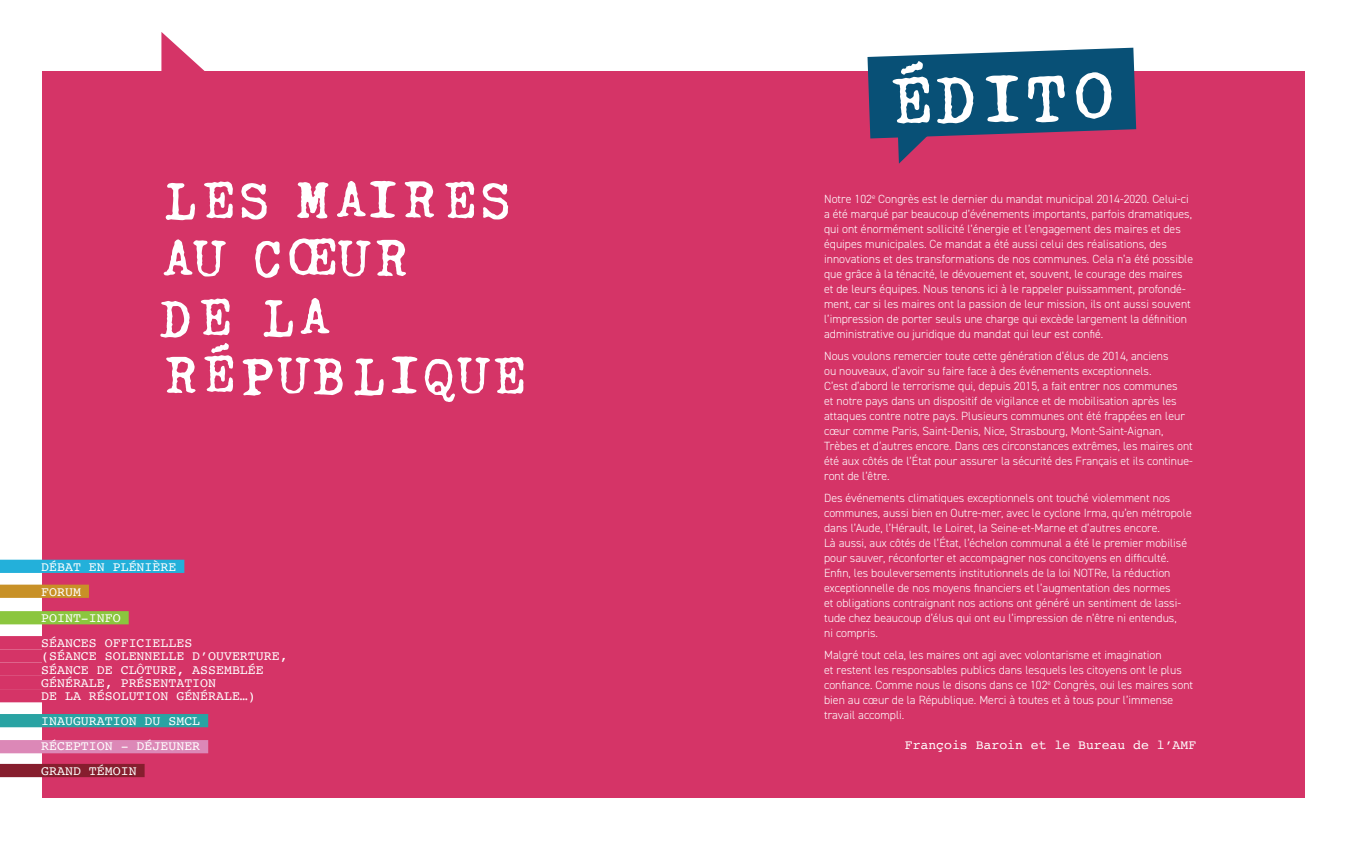
<style>
.page{position:relative;width:1347px;height:851px;background:#fff}
.page>*{position:absolute;margin:0;border:0;box-sizing:border-box;transform-origin:0 0}
.t1{font:98.38px "Linotype Typo American";color:#fff}
.t2{font:78px/58.5px "Linotype Typo American";color:#fff}
.t3{font:13.25px/24.9px "Courier";color:#fff}
.t4{font:13.12px "Courier";color:#fff}
.t5{font:300 11.88px/15px "DIN2014";color:#fff}
</style>
<div class="page">
<svg style="left:161px;top:32px;width:44px;height:39px"></svg>
<div style="left:42px;top:71px;width:1262px;height:726px;background:#d53467"></div>
<svg style="left:867px;top:48px;width:269px;height:116px"></svg>
<div style="left:0;top:559px;width:184px;height:14px;background:#23b0da"></div>
<div style="left:0;top:584px;width:89px;height:13px;background:#c89127"></div>
<div style="left:0;top:611px;width:129px;height:13px;background:#8bc63e"></div>
<div style="left:0;top:636px;width:200px;height:13px;background:#d53467"></div>
<div style="left:0;top:649px;width:296px;height:13px;background:#d53467"></div>
<div style="left:0;top:662px;width:272px;height:13px;background:#d53467"></div>
<div style="left:0;top:675px;width:224px;height:14px;background:#d53467"></div>
<div style="left:0;top:689px;width:264px;height:13px;background:#d53467"></div>
<div style="left:0;top:714px;width:208px;height:13px;background:#29a3a3"></div>
<div style="left:0;top:740px;width:208px;height:13px;background:#dc88b7"></div>
<div style="left:0;top:763px;width:145px;height:14px;background:#861e2e"></div>
<h2 class="t2" style="left:160px;top:171px;width:369px">LES MAIRES<br>AU CŒUR<br>DE LA<br>RÉPUBLIQUE</h2>
<p class="t3" style="left:41px;top:553px;width:137px">DÉBAT EN PLÉNIÈRE<br>FORUM</p>
<p class="t3" style="left:41px;top:605px;width:152px">POINT-INFO<br>SÉANCES OFFICIELLES</p>
<p class="t3" style="left:41px;top:649px;width:248px;line-height:13.2px">(SÉANCE SOLENNELLE D’OUVERTURE,<br>SÉANCE DE CLÔTURE, ASSEMBLÉE<br>GÉNÉRALE, PRÉSENTATION<br>DE LA RÉSOLUTION GÉNÉRALE…)</p>
<p class="t3" style="left:41px;top:708px;width:160px;text-align:justify">INAUGURATION DU SMCL RÉCEPTION - DÉJEUNER GRAND TÉMOIN</p>
<h1 class="t1" style="left:889px;top:57px;width:225px;rotate:-2deg">ÉDITO</h1>
<p class="t5" style="left:824px;top:191px;width:370px">Notre 102<sup>e</sup> Congrès est le dernier du mandat municipal 2014-2020. Celui-ci a été marqué par beaucoup d’événements importants, parfois dramatiques, qui ont énormément sollicité l’énergie et l’engagement des maires et des équipes municipales. Ce mandat a été aussi celui des réalisations, des innovations et des transformations de nos communes. Cela n’a été possible que grâce à la ténacité, le dévouement et, souvent, le courage des maires et de leurs équipes. Nous tenons ici à le rappeler puissamment, profondé&shy;ment, car si les maires ont la passion de leur mission, ils ont aussi souvent l’impression de porter seuls une charge qui excède largement la définition administrative ou juridique du mandat qui leur est confié.</p>
<p class="t5" style="left:824px;top:348px;width:370px">Nous voulons remercier toute cette génération d’élus de 2014, anciens<br>ou nouveaux, d’avoir su faire face à des événements exceptionnels.<br>C’est d’abord le terrorisme qui, depuis 2015, a fait entrer nos communes<br>et notre pays dans un dispositif de vigilance et de mobilisation après les attaques contre notre pays. Plusieurs communes ont été frappées en leur cœur comme Paris, Saint-Denis, Nice, Strasbourg, Mont-Saint-Aignan, Trèbes et d’autres encore. Dans ces circonstances extrêmes, les maires ont été aux côtés de l’État pour assurer la sécurité des Français et ils continue&shy;ront de l’être.</p>
<p class="t5" style="left:824px;top:490px;width:369px">Des événements climatiques exceptionnels ont touché violemment nos communes, aussi bien en Outre-mer, avec le cyclone Irma, qu’en métropole dans l’Aude, l’Hérault, le Loiret, la Seine-et-Marne et d’autres encore.<br>Là aussi, aux côtés de l’État, l’échelon communal a été le premier mobilisé pour sauver, réconforter et accompagner nos concitoyens en difficulté.<br>Enfin, les bouleversements institutionnels de la loi NOTRe, la réduction exceptionnelle de nos moyens financiers et l’augmentation des normes<br>et obligations contraignant nos actions ont généré un sentiment de lassi&shy;tude chez beaucoup d’élus qui ont eu l’impression de n’être ni entendus,<br>ni compris.</p>
<p class="t5" style="left:824px;top:647px;width:370px">Malgré tout cela, les maires ont agi avec volontarisme et imagination<br>et restent les responsables publics dans lesquels les citoyens ont le plus confiance. Comme nous le disons dans ce 102<sup>e</sup> Congrès, oui les maires sont bien au cœur de la République. Merci à toutes et à tous pour l’immense travail accompli.</p>
<p class="t4" style="left:904px;top:734px;width:293px">François Baroin et le Bureau de l’AMF</p>
</div>
